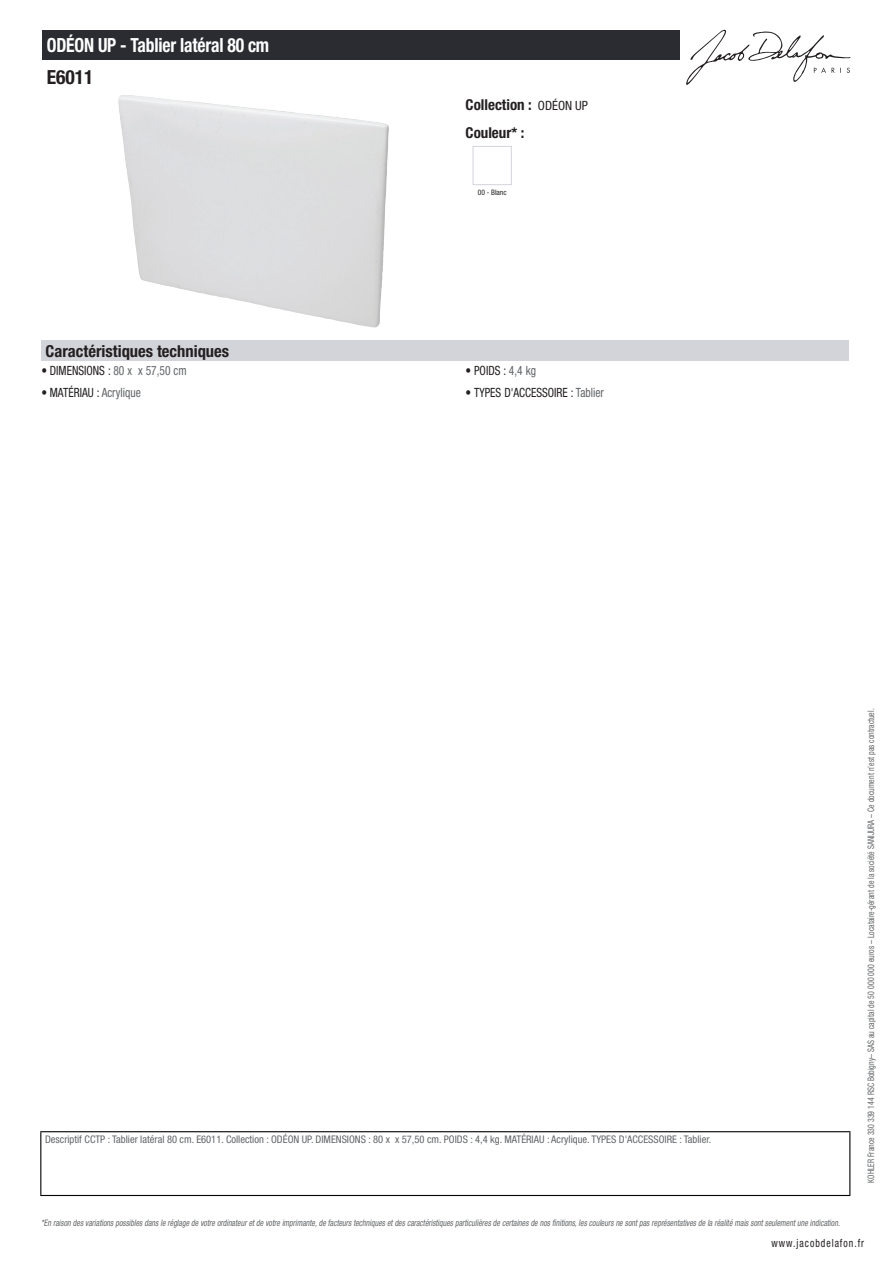
<style>
.page{position:relative;width:893px;height:1263px;background:#fff}
.page>*{position:absolute;margin:0;border:0;box-sizing:border-box;transform-origin:0 0}
.t1{font:700 condensed 19.5px "Helvetica Neue LT Std";letter-spacing:-.01em;color:#fff;scale:.9 1}
.t2{font:700 condensed 19.5px "Helvetica Neue LT Std";color:#231f20}
.t3{font:700 condensed 16.5px "Helvetica Neue LT Std";color:#231f20}
.t4{font:700 condensed 15px/27.8px "Helvetica Neue LT Std";color:#231f20}
.t5{font:condensed 12.75px "Helvetica Neue LT Std";color:#231f20;scale:.9 1}
.t6{font:condensed 11.25px "Helvetica Neue LT Std";letter-spacing:.1em;color:#231f20;scale:.87 1}
.t7{font:condensed 10.5px "Helvetica Neue LT Std";color:#626568}
.t8{font:italic condensed 9px "Helvetica Neue LT Std";color:#626568;scale:.87 1}
.t9{font:condensed 9px "Helvetica Neue LT Std";color:#626568;scale:.87 1}
.t10{font:condensed 7.5px "Helvetica Neue LT Std";color:#231f20}
.s1{font-weight:400;font-size:12.75px}
.s2{color:#626568}
</style>
<div class="page">
<svg style="left:686px;top:30px;width:164px;height:55px"></svg>
<img style="left:118px;top:95px;width:271px;height:233px">
<div style="left:473px;top:146px;width:39px;height:39px;border:1px solid #d3d4da"></div>
<div style="left:41px;top:340px;width:808px;height:21px;background:#d3d4da"></div>
<div style="left:43px;top:30px;width:637px;height:30px;background:#2a2c32"></div>
<hr style="left:40px;top:1131px;width:810px;height:1px;background:#040503">
<hr style="left:40px;top:1132px;width:1px;height:63px;background:#040503">
<hr style="left:849px;top:1132px;width:1px;height:63px;background:#040503">
<hr style="left:40px;top:1195px;width:810px;height:1px;background:#040503">
<h1 class="t1" style="left:47px;top:33px;width:249px">ODÉON UP - Tablier latéral 80 cm</h1>
<h1 class="t2" style="left:47px;top:65px;width:48px">E6011</h1>
<h3 class="t4" style="left:466px;top:90px;width:124px">Collection : <span class="s1">ODÉON UP<br></span>Couleur* :</h3>
<p class="t10" style="left:478px;top:188px;width:30px">00 - Blanc</p>
<h2 class="t3" style="left:46px;top:341px;width:185px">Caractéristiques techniques</h2>
<h3 class="t5" style="left:41px;top:363px;width:163px">• DIMENSIONS : <span class="s2">80 x x 57,50 cm</span></h3>
<h3 class="t5" style="left:466px;top:363px;width:80px">• POIDS : <span class="s2">4,4 kg</span></h3>
<h3 class="t5" style="left:41px;top:385px;width:112px">• MATÉRIAU : <span class="s2">Acrylique</span></h3>
<h3 class="t5" style="left:466px;top:385px;width:155px">• TYPES D'ACCESSOIRE : <span class="s2">Tablier</span></h3>
<p class="t7" style="left:45px;top:1134px;width:668px">Descriptif CCTP : Tablier latéral 80 cm. E6011. Collection : ODÉON UP. DIMENSIONS : 80 x x 57,50 cm. POIDS : 4,4 kg. MATÉRIAU : Acrylique. TYPES D'ACCESSOIRE : Tablier.</p>
<p class="t9" style="left:866px;top:1183px;width:547px;rotate:-90deg">KOHLER France 330 339 144 RSC Bobigny– SAS au capital de 50 000 000 euros – Locataire-gérant de la société SANIJURA – Ce document n’est pas contractuel.</p>
<p class="t8" style="left:41px;top:1217px;width:922px">*En raison desvariationspossiblesdansle réglage de votre ordinateuretde votre imprimante,de facteurstechniquesetdescaractéristiquesparticulièresde certainesde nosfinitions,lescouleursne sontpasreprésentativesde la réalité maissontseulementune indication.</p>
<p class="t6" style="left:772px;top:1237px;width:108px">www.jacobdelafon.fr</p>
</div>
